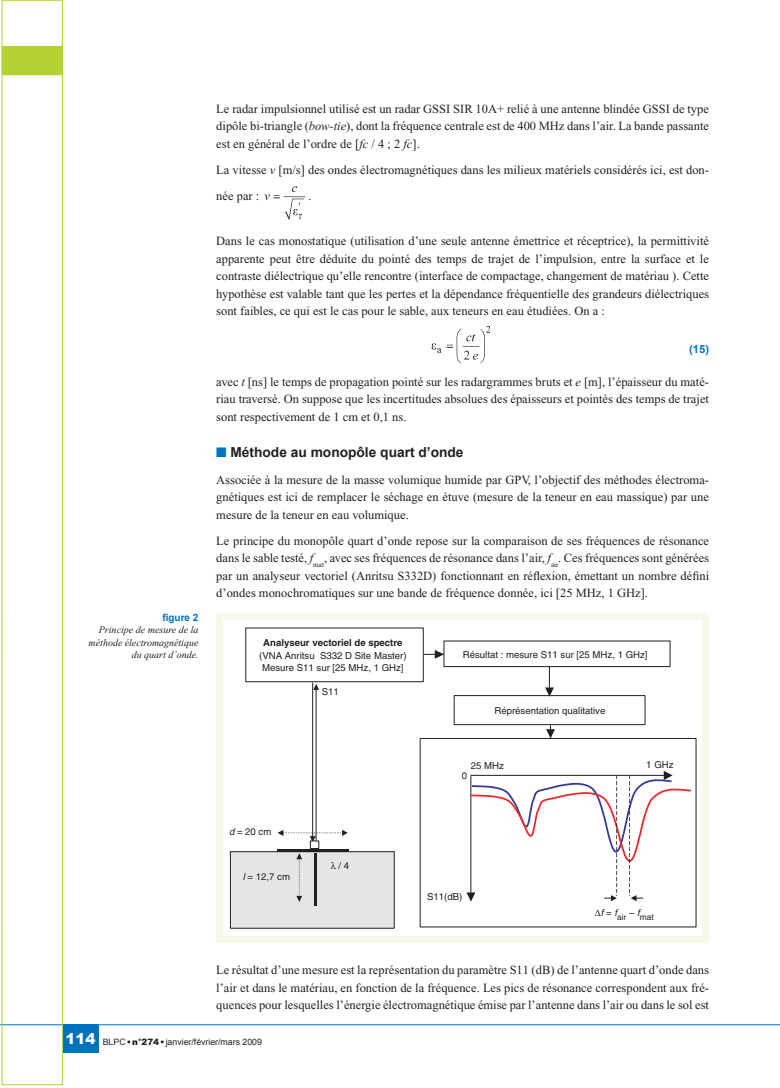
<style>
.page{position:relative;width:780px;height:1088px;background:#fff}
.page>*{position:absolute;margin:0;border:0;box-sizing:border-box;transform-origin:0 0}
.t1{font:700 13.75px "Arial";color:#231f20}
.t2{font:12.5px/17.5px "Times";color:#231f20;text-align:justify}
.t3{font:700 11.25px "Arial";color:#0072bc}
.t4{font:italic 10px/12.5px "Times";color:#231f20;text-align:right}
.t5{font:700 10px "Arial";color:#0072bc}
.t6{font:9.62px/12.1px "Helvetica";color:#231f20;text-align:center}
.t7{font:700 9.62px "Helvetica";color:#231f20}
.t8{font:8.75px "Arial";color:#231f20}
.t9{font:8.38px "Helvetica";color:#231f20}
.s1{font-style:italic}
.s2{color:#0072bc}
.s3{font-weight:900;font-size:15px;color:#fff}
.s4{font-weight:900}
</style>
<div class="page">
<hr style="left:0;top:1024px;width:762px;height:1px;background:#0072bc">
<svg style="left:2px;top:0;width:61px;height:1085px"></svg>
<div style="left:63px;top:1024px;width:35px;height:29px;background:#0072bc"></div>
<svg style="left:762px;top:1024px;width:18px;height:1px"></svg>
<img style="left:264px;top:186px;width:42px;height:34px">
<img style="left:431px;top:325px;width:60px;height:39px">
<div style="left:216px;top:613px;width:493px;height:330px;background:#f5f9e9"></div>
<div style="left:223px;top:620px;width:479px;height:316px;background:#fff"></div>
<div style="left:230px;top:852px;width:164px;height:76px;background:#e4e5e7"></div>
<div style="left:230px;top:851px;width:164px;height:77px;border:1px solid #231f20"></div>
<div style="left:245px;top:628px;width:178px;height:54px;border:1px solid #231f20"></div>
<div style="left:454px;top:695px;width:191px;height:30px;border:1px solid #231f20"></div>
<hr style="left:312px;top:682px;width:1px;height:154px;background:#231f20">
<hr style="left:316px;top:689px;width:1px;height:154px;background:#231f20">
<svg style="left:313px;top:684px;width:6px;height:6px"></svg>
<div style="left:310px;top:841px;width:9px;height:8px;border:1px solid #231f20"></div>
<hr style="left:277px;top:849px;width:72px;height:3px;background:#231f20">
<hr style="left:314px;top:853px;width:2px;height:52px;background:#231f20">
<svg style="left:424px;top:640px;width:246px;height:57px"></svg>
<svg style="left:419px;top:725px;width:277px;height:202px"></svg>
<svg style="left:546px;top:729px;width:9px;height:9px"></svg>
<svg style="left:296px;top:853px;width:6px;height:49px"></svg>
<svg style="left:277px;top:830px;width:71px;height:12px"></svg>
<p class="t2" style="left:216px;top:100px;width:494px">Le radar impulsionnel utilisé est un radar GSSI SIR 10A+ relié à une antenne blindée GSSI de type dipôle bi-triangle (<span class="s1">bow-tie</span>), dont la fréquence centrale est de 400 MHz dans l’air. La bande passante est en général de l’ordre de [<span class="s1">fc</span> / 4 ; 2 <span class="s1">fc</span>].</p>
<p class="t2" style="left:216px;top:157px;width:494px;line-height:26.2px">La vitesse <span class="s1">v</span> [m/s] des ondes électromagnétiques dans les milieux matériels considérés ici, est don&shy;née par :</p>
<p class="t2" style="left:308px;top:187px;width:5px">.</p>
<p class="t2" style="left:216px;top:232px;width:494px">Dans le cas monostatique (utilisation d’une seule antenne émettrice et réceptrice), la permittivité apparente peut être déduite du pointé des temps de trajet de l’impulsion, entre la surface et le contraste diélectrique qu’elle rencontre (interface de compactage, changement de matériau ). Cette hypothèse est valable tant que les pertes et la dépendance fréquentielle des grandeurs diélectriques sont faibles, ce qui est le cas pour le sable, aux teneurs en eau étudiées. On a :</p>
<p class="t5" style="left:162px;top:610px;width:38px">figure 2</p>
<p class="t4" style="left:89px;top:623px;width:111px">Principe de mesure de la méthode électromagnétique du quart d’onde.</p>
<p class="t3" style="left:689px;top:342px;width:22px">(15)</p>
<p class="t2" style="left:216px;top:373px;width:494px">avec <span class="s1">t</span> [ns] le temps de propagation pointé sur les radargrammes bruts et <span class="s1">e</span> [m], l’épaisseur du maté&shy;riau traversé. On suppose que les incertitudes absolues des épaisseurs et pointés des temps de trajet sont respectivement de 1 cm et 0,1 ns.</p>
<p class="t1" style="left:216px;top:443px;width:249px"><span class="s2">■</span> Méthode au monopôle quart d’onde</p>
<p class="t2" style="left:216px;top:471px;width:494px">Associée à la mesure de la masse volumique humide par GPV, l’objectif des méthodes électroma&shy;gnétiques est ici de remplacer le séchage en étuve (mesure de la teneur en eau massique) par une mesure de la teneur en eau volumique.</p>
<p class="t2" style="left:216px;top:532px;width:494px">Le principe du monopôle quart d’onde repose sur la comparaison de ses fréquences de résonance dans le sable testé, <span class="s1">f</span><sub>mat</sub>, avec ses fréquences de résonance dans l’air, <span class="s1">f</span><sub>air</sub>. Ces fréquences sont générées par un analyseur vectoriel (Anritsu S332D) fonctionnant en réflexion, émettant un nombre défini d’ondes monochromatiques sur une bande de fréquence donnée, ici [25 MHz, 1 GHz].</p>
<p class="t7" style="left:263px;top:637px;width:141px">Analyseur vectoriel de spectre</p>
<p class="t6" style="left:259px;top:649px;width:149px">(VNA Anritsu S332 D Site Master)<br>Mesure S11 sur [25 MHz, 1 GHz]</p>
<p class="t6" style="left:494px;top:704px;width:112px">Réprésentation qualitative</p>
<p class="t6" style="left:463px;top:648px;width:186px">Résultat : mesure S11 sur [25 MHz, 1 GHz]</p>
<p class="t6" style="left:322px;top:685px;width:19px">S11</p>
<p class="t6" style="left:471px;top:759px;width:35px">25 MHz</p>
<p class="t6" style="left:646px;top:758px;width:29px">1 GHz</p>
<p class="t6" style="left:462px;top:770px;width:7px">0</p>
<p class="t6" style="left:229px;top:826px;width:44px"><span class="s1">d</span> = 20 cm</p>
<p class="t6" style="left:243px;top:870px;width:49px"><span class="s1">l</span> = 12,7 cm</p>
<p class="t6" style="left:338px;top:860px;width:12px">/ 4</p>
<p class="t6" style="left:427px;top:891px;width:37px">S11(dB)</p>
<p class="t9" style="left:595px;top:912px;width:60px">∆<sup>f</sup> <sup>=</sup> <sup>f</sup>air <sup>–</sup> <sup>f</sup>mat</p>
<p class="t2" style="left:216px;top:961px;width:494px">Le résultat d’une mesure est la représentation du paramètre S11 (dB) de l’antenne quart d’onde dans l’air et dans le matériau, en fonction de la fréquence. Les pics de résonance correspondent aux fré&shy;quences pour lesquelles l’énergie électromagnétique émise par l’antenne dans l’air ou dans le sol est</p>
<p class="t8" style="left:66px;top:1036px;width:198px"><span class="s3">114</span> BLPC <span class="s4">• n°274 •</span> janvier/février/mars 2009</p>
</div>
